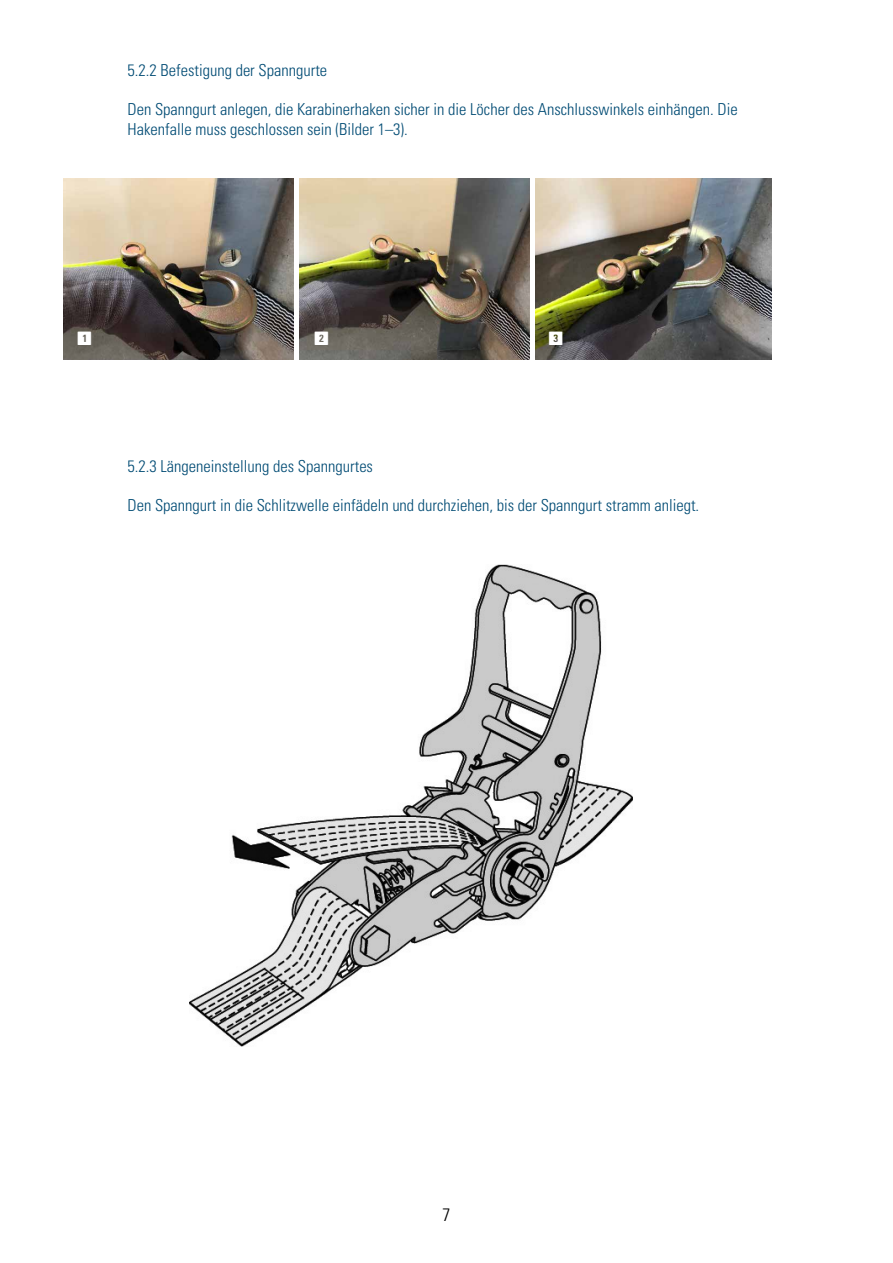
<style>
.page{position:relative;width:893px;height:1263px;background:#fff}
.page>*{position:absolute;margin:0;border:0;box-sizing:border-box;transform-origin:0 0}
.t1{font:24px "SSD BA Font";color:#fff}
.t2{font:300 condensed 18px "Univers LT Std";color:#000}
.t3{font:300 condensed 16.5px/19.8px "Univers LT Std";color:#004b74}
</style>
<div class="page">
<img style="left:189px;top:565px;width:443px;height:481px">
<img style="left:64px;top:179px;width:229px;height:181px">
<img style="left:300px;top:179px;width:230px;height:181px">
<img style="left:536px;top:179px;width:235px;height:181px">
<p class="t3" style="left:128px;top:60px;width:201px">5.2.2 Befestigung der Spanngurte</p>
<p class="t3" style="left:128px;top:100px;width:612px">Den Spanngurt anlegen, die Karabinerhaken sicher in die Löcher des Anschlusswinkels einhängen. Die<br>Hakenfalle muss geschlossen sein (Bilder 1–3).</p>
<h1 class="t1" style="left:78px;top:325px;width:15px">1</h1>
<h1 class="t1" style="left:315px;top:325px;width:15px">2</h1>
<h1 class="t1" style="left:549px;top:325px;width:15px">3</h1>
<p class="t3" style="left:128px;top:456px;width:247px">5.2.3 Längeneinstellung des Spanngurtes</p>
<p class="t3" style="left:128px;top:496px;width:573px">Den Spanngurt in die Schlitzwelle einfädeln und durchziehen, bis der Spanngurt stramm anliegt.</p>
<p class="t2" style="left:442px;top:1204px;width:9px">7</p>
</div>
